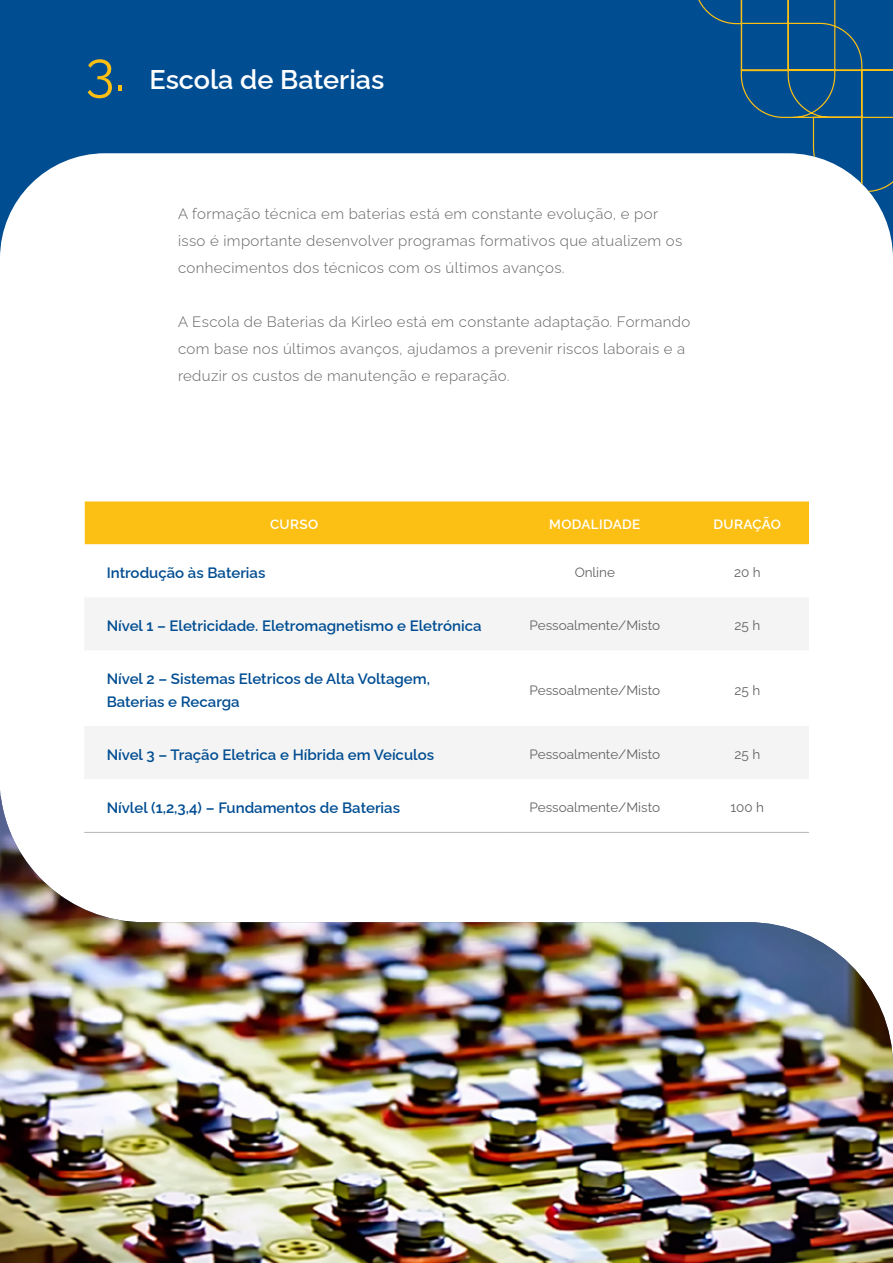
<style>
.page{position:relative;width:893px;height:1263px;background:#fff}
.page>*{position:absolute;margin:0;border:0;box-sizing:border-box;transform-origin:0 0}
.t1{font:600 27px "Raleway";color:#fff}
.t2{font:300 15px/27px "Raleway";letter-spacing:.025em;color:#646363}
.t3{font:600 15px/22.5px "Raleway";color:#004d92}
.t4{font:13.5px "Raleway";color:#646363}
.t5{font:600 13.5px "Raleway";letter-spacing:.025em;color:#fff}
.s1{font-weight:400;font-size:54px;color:#fcc014}
</style>
<div class="page">
<svg style="left:0;top:0;width:893px;height:256px;fill:#004d92"></svg>
<svg style="left:693px;top:0;width:200px;height:193px"></svg>
<img style="left:0;top:796px;width:893px;height:467px">
<div style="left:85px;top:501px;width:724px;height:43px;background:#fcc014"></div>
<svg style="left:85px;top:598px;width:724px;height:181px;fill:#f4f4f4"></svg>
<hr style="left:84px;top:832px;width:420px;height:1px;background:#b8b7b7">
<hr style="left:504px;top:832px;width:182px;height:1px;background:#b8b7b7">
<hr style="left:686px;top:832px;width:123px;height:1px;background:#b8b7b7">
<h1 class="t1" style="left:86px;top:58px;width:300px"><span class="s1">3.</span> Escola de Baterias</h1>
<p class="t2" style="left:178px;top:199px;width:506px">A formação técnica em baterias está em constante evolução, e por isso é importante desenvolver programas formativos que atualizem os conhecimentos dos técnicos com os últimos avanços.</p>
<p class="t2" style="left:178px;top:307px;width:514px">A Escola de Baterias da Kirleo está em constante adaptação. Formando com base nos últimos avanços, ajudamos a prevenir riscos laborais e a reduzir os custos de manutenção e reparação.</p>
<p class="t5" style="left:270px;top:514px;width:50px">CURSO</p>
<p class="t5" style="left:549px;top:514px;width:93px">MODALIDADE</p>
<p class="t5" style="left:714px;top:514px;width:69px">DURAÇÃO</p>
<p class="t3" style="left:107px;top:560px;width:160px">Introdução às Baterias</p>
<p class="t4" style="left:575px;top:561px;width:42px">Online</p>
<p class="t4" style="left:734px;top:561px;width:28px">20 h</p>
<p class="t3" style="left:107px;top:613px;width:376px">Nível 1 – Eletricidade. Eletromagnetismo e Eletrónica</p>
<p class="t4" style="left:529px;top:615px;width:132px">Pessoalmente/Misto</p>
<p class="t4" style="left:734px;top:615px;width:27px">25 h</p>
<p class="t3" style="left:107px;top:666px;width:325px">Nível 2 – Sistemas Eletricos de Alta Voltagem,<br>Baterias e Recarga</p>
<p class="t4" style="left:529px;top:679px;width:132px">Pessoalmente/Misto</p>
<p class="t4" style="left:734px;top:679px;width:27px">25 h</p>
<p class="t3" style="left:107px;top:741px;width:329px">Nível 3 – Tração Eletrica e Híbrida em Veículos</p>
<p class="t4" style="left:529px;top:743px;width:132px">Pessoalmente/Misto</p>
<p class="t4" style="left:734px;top:743px;width:27px">25 h</p>
<p class="t3" style="left:107px;top:794px;width:295px">Nívlel (1,2,3,4) – Fundamentos de Baterias</p>
<p class="t4" style="left:529px;top:796px;width:132px">Pessoalmente/Misto</p>
<p class="t4" style="left:730px;top:796px;width:35px">100 h</p>
</div>
